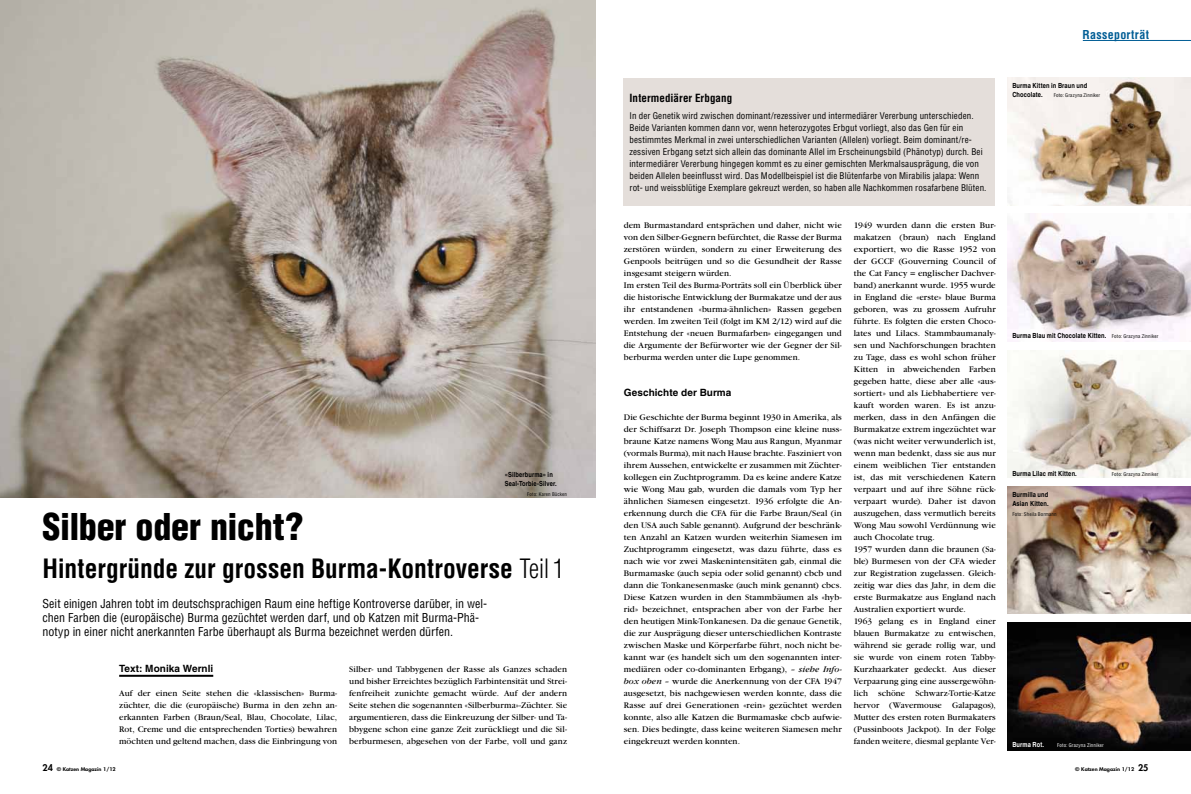
<style>
.page{position:relative;width:1191px;height:794px;background:#fff}
.page>*{position:absolute;margin:0;border:0;box-sizing:border-box;transform-origin:0 0}
.t1{font:900 condensed 36px "Helvetica LT";letter-spacing:-.01em;color:#000}
.t2{font:700 condensed 26px "Helvetica LT";color:#000}
.t3{font:condensed 12px/14.4px "Helvetica LT";color:#000}
.t4{font:700 condensed 12px "Helvetica LT";letter-spacing:.025em;color:#005d95}
.t5{font:700 condensed 11px "Helvetica LT";letter-spacing:.005em;color:#000}
.t6{font:700 10px "Helvetica LT";letter-spacing:.005em;color:#000}
.t7{font:9px/12px "Garamond LT";letter-spacing:.01em;color:#000;text-align:justify}
.t8{font:condensed 9px/12px "Helvetica LT";letter-spacing:.015em;color:#000}
.t9{font:700 condensed 7px/9.5px "Helvetica LT";letter-spacing:.015em;color:#000}
.t10{font:700 condensed 7px "Helvetica LT";letter-spacing:.015em;color:#fff}
.t11{font:condensed 5px "Helvetica LT";letter-spacing:.03em;color:#000}
.t12{font:800 5px "Futura CE";color:#000;scale:1.1 1}
.t13{font:condensed 5px "Helvetica LT";letter-spacing:.03em;color:#fff}
.s1{font-style:italic}
.s2{font-weight:400;font-size:5px}
.s3{font-weight:300}
.s4{font-family:"Futura LT";font-size:9px}
</style>
<div class="page">
<hr style="left:119px;top:675px;width:94px;height:2px;background:#000">
<hr style="left:1082px;top:40px;width:109px;height:1px;background:#005d95">
<img style="left:0;top:0;width:595px;height:497px">
<img style="left:1007px;top:78px;width:184px;height:128px">
<img style="left:1007px;top:214px;width:184px;height:128px">
<img style="left:1007px;top:350px;width:184px;height:128px">
<img style="left:1007px;top:486px;width:184px;height:128px">
<img style="left:1007px;top:622px;width:184px;height:128px">
<div style="left:624px;top:78px;width:371px;height:128px;background:#e4deda"></div>
<p class="t5" style="left:629px;top:91px;width:104px">Intermediärer Erbgang</p>
<p class="t8" style="left:629px;top:109px;width:358px">In der Genetik wird zwischen dominant/rezessiver und intermediärer Vererbung unterschieden.<br>Beide Varianten kommen dann vor, wenn heterozygotes Erbgut vorliegt, also das Gen für ein bestimmtes Merkmal in zwei unterschiedlichen Varianten (Allelen) vorliegt. Beim dominant/re&shy;zessiven Erbgang setzt sich allein das dominante Allel im Erscheinungsbild (Phänotyp) durch. Bei intermediärer Vererbung hingegen kommt es zu einer gemischten Merkmalsausprägung, die von beiden Allelen beeinflusst wird. Das Modellbeispiel ist die Blütenfarbe von Mirabilis jalapa: Wenn rot- und weissblütige Exemplare gekreuzt werden, so haben alle Nachkommen rosafarbene Blüten.</p>
<h3 class="t4" style="left:1082px;top:27px;width:68px">Rasseporträt</h3>
<p class="t9" style="left:1012px;top:81px;width:77px">Burma Kitten in Braun und<br>Chocolate.</p>
<p class="t11" style="left:1053px;top:92px;width:48px">Foto: Grazyna Zinniker</p>
<p class="t7" style="left:854px;top:219px;width:143px;text-align:left">1949 wurden dann die ersten Bur&shy;makatzen (braun) nach England exportiert, wo die Rasse 1952 von der GCCF (Gouverning Council of the Cat Fancy = englischer Dachver&shy;band) anerkannt wurde. 1955 wurde in England die «erste» blaue Burma geboren, was zu grossem Aufruhr führte. Es folgten die ersten Choco&shy;lates und Lilacs. Stammbaumanaly&shy;sen und Nachforschungen brachten zu Tage, dass es wohl schon früher Kitten in abweichenden Farben gegeben hatte, diese aber alle «aus&shy;sortiert» und als Liebhabertiere ver&shy;kauft worden waren. Es ist anzu&shy;merken, dass in den Anfängen die Burmakatze extrem ingezüchtet war (was nicht weiter verwunderlich ist, wenn man bedenkt, dass sie aus nur einem weiblichen Tier entstanden ist, das mit verschiedenen Katern verpaart und auf ihre Söhne rück&shy;verpaart wurde). Daher ist davon auszugehen, dass vermutlich bereits Wong Mau sowohl Verdünnung wie auch Chocolate trug.<br>1957 wurden dann die braunen (Sa&shy;ble) Burmesen von der CFA wieder zur Registration zugelassen. Gleich&shy;zeitig war dies das Jahr, in dem die erste Burmakatze aus England nach Australien exportiert wurde.<br>1963 gelang es in England einer blauen Burmakatze zu entwischen, während sie gerade rollig war, und sie wurde von einem roten Tabby-Kurzhaarkater gedeckt. Aus dieser Verpaarung ging eine aussergewöhn&shy;lich schöne Schwarz-Tortie-Katze hervor (Wavermouse Galapagos), Mutter des ersten roten Burmakaters (Pussinboots Jackpot). In der Folge fanden weitere, diesmal geplante Ver-</p>
<p class="t7" style="left:624px;top:219px;width:219px;text-align:left">dem Burmastandard entsprächen und daher, nicht wie von den Silber-Gegnern befürchtet, die Rasse der Burma zerstören würden, sondern zu einer Erweiterung des Genpools beitrügen und so die Gesundheit der Rasse insgesamt steigern würden.<br>Im ersten Teil des Burma-Porträts soll ein Überblick über die historische Entwicklung der Burmakatze und der aus ihr entstandenen «burma-ähnlichen» Rassen gegeben werden. Im zweiten Teil (folgt im KM 2/12) wird auf die Entstehung der «neuen Burmafarben» eingegangen und die Argumente der Befürworter wie der Gegner der Sil&shy;berburma werden unter die Lupe genommen.</p>
<p class="t6" style="left:624px;top:386px;width:109px">Geschichte der Burma</p>
<p class="t7" style="left:624px;top:411px;width:220px">Die Geschichte der Burma beginnt 1930 in Amerika, als der Schiffsarzt Dr. Joseph Thompson eine kleine nuss&shy;braune Katze namens Wong Mau aus Rangun, Myanmar (vormals Burma), mit nach Hause brachte. Fasziniert von ihrem Aussehen, entwickelte er zusammen mit Züchter&shy;kollegen ein Zuchtprogramm. Da es keine andere Katze wie Wong Mau gab, wurden die damals vom Typ her ähnlichen Siamesen eingesetzt. 1936 erfolgte die An&shy;erkennung durch die CFA für die Farbe Braun/Seal (in den USA auch Sable genannt). Aufgrund der beschränk&shy;ten Anzahl an Katzen wurden weiterhin Siamesen im Zuchtprogramm eingesetzt, was dazu führte, dass es nach wie vor zwei Maskenintensitäten gab, einmal die Burmamaske (auch sepia oder solid genannt) cbcb und dann die Tonkanesenmaske (auch mink genannt) cbcs.<br>Diese Katzen wurden in den Stammbäumen als «hyb&shy;rid» bezeichnet, entsprachen aber von der Farbe her den heutigen Mink-Tonkanesen. Da die genaue Genetik, die zur Ausprägung dieser unterschiedlichen Kontraste zwischen Maske und Körperfarbe führt, noch nicht be&shy;kannt war (es handelt sich um den sogenannten inter&shy;mediären oder co-dominanten Erbgang), <span class="s1">– siehe Info&shy;box oben –</span> wurde die Anerkennung von der CFA 1947 ausgesetzt, bis nachgewiesen werden konnte, dass die Rasse auf drei Generationen «rein» gezüchtet werden konnte, also alle Katzen die Burmamaske cbcb aufwie&shy;sen. Dies bedingte, dass keine weiteren Siamesen mehr eingekreuzt werden konnten.</p>
<p class="t9" style="left:1012px;top:330px;width:147px">Burma Blau mit Chocolate Kitten. <span class="s2">Foto: Grazyna Zinniker</span></p>
<p class="t9" style="left:1012px;top:468px;width:66px">Burma Lilac mit Kitten.</p>
<p class="t11" style="left:1111px;top:471px;width:48px">Foto: Grazyna Zinniker</p>
<p class="t9" style="left:505px;top:469px;width:54px">«Silberburma» in<br>Seal-Torbie-Silver.</p>
<p class="t11" style="left:527px;top:491px;width:41px">Foto: Karen Bücken</p>
<p class="t9" style="left:1012px;top:489px;width:38px">Burmilla und<br>Asian Kitten.</p>
<p class="t11" style="left:1012px;top:511px;width:46px">Foto: Sheila Bormann</p>
<h1 class="t1" style="left:43px;top:504px;width:262px">Silber oder nicht?</h1>
<h2 class="t2" style="left:43px;top:552px;width:523px">Hintergründe zur grossen Burma-Kontroverse <span class="s3">Teil 1</span></h2>
<p class="t3" style="left:43px;top:596px;width:446px">Seit einigen Jahren tobt im deutschsprachigen Raum eine heftige Kontroverse darüber, in wel&shy;chen Farben die (europäische) Burma gezüchtet werden darf, und ob Katzen mit Burma-Phä&shy;notyp in einer nicht anerkannten Farbe überhaupt als Burma bezeichnet werden dürfen.</p>
<p class="t6" style="left:119px;top:662px;width:96px">Text: Monika Wernli</p>
<p class="t7" style="left:119px;top:687px;width:219px">Auf der einen Seite stehen die «klassischen» Burma&shy;züchter, die die (europäische) Burma in den zehn an&shy;erkannten Farben (Braun/Seal, Blau, Chocolate, Lilac, Rot, Creme und die entsprechenden Torties) bewahren möchten und geltend machen, dass die Einbringung von</p>
<p class="t7" style="left:349px;top:663px;width:219px">Silber- und Tabbygenen der Rasse als Ganzes schaden und bisher Erreichtes bezüglich Farbintensität und Strei&shy;fenfreiheit zunichte gemacht würde. Auf der andern Seite stehen die sogenannten «Silberburma»-Züchter. Sie argumentieren, dass die Einkreuzung der Silber- und Ta&shy;bbygene schon eine ganze Zeit zurückliegt und die Sil&shy;berburmesen, abgesehen von der Farbe, voll und ganz</p>
<p class="t10" style="left:1012px;top:740px;width:33px">Burma Rot.</p>
<p class="t13" style="left:1057px;top:741px;width:48px">Foto: Grazyna Zinniker</p>
<p class="t12" style="left:43px;top:766px;width:68px"><span class="s4">24</span> © Katzen Magazin 1/12</p>
<p class="t12" style="left:1075px;top:765px;width:68px">© Katzen Magazin 1/12 <span class="s4">25</span></p>
</div>
